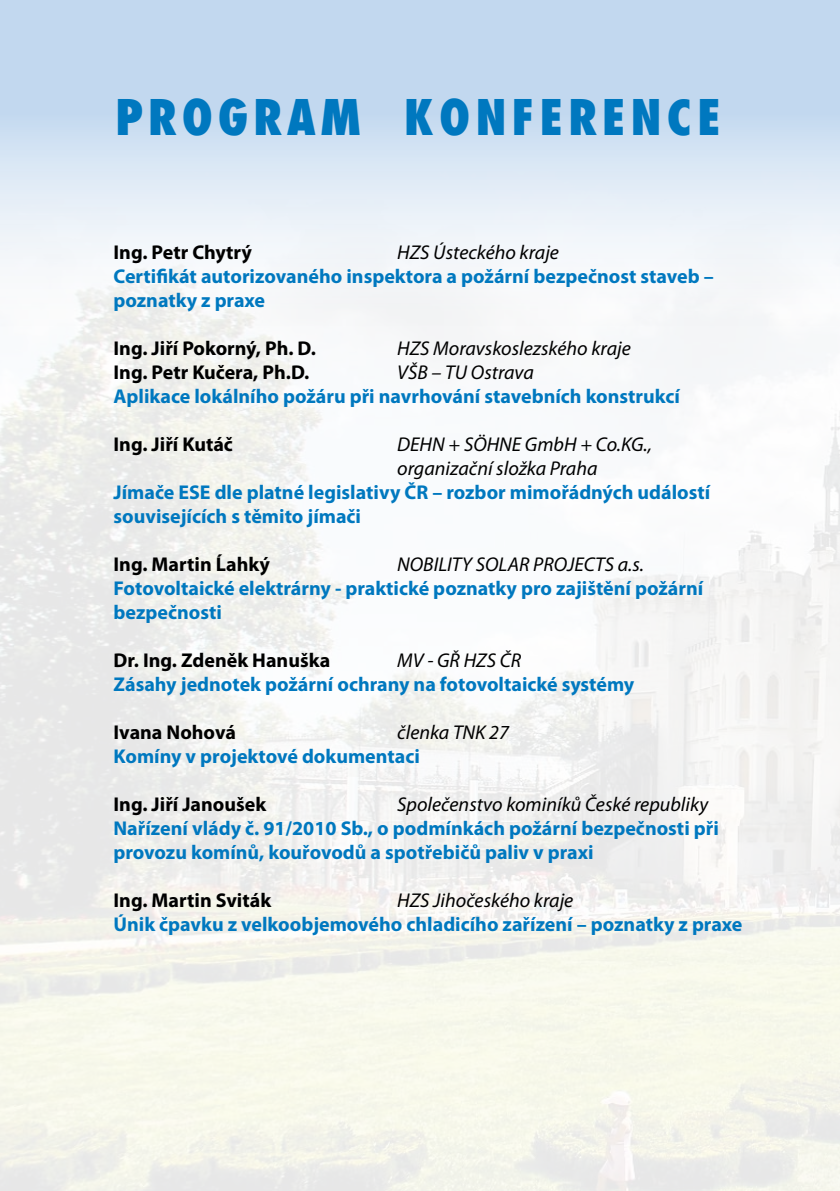
<style>
.page{position:relative;width:840px;height:1191px;background:#fff}
.page>*{position:absolute;margin:0;border:0;box-sizing:border-box;transform-origin:0 0}
.t1{font:48px "Fujiyama Extra Bold CE";letter-spacing:.1em;color:#0078bf}
.t2{font:700 20px/24px "Myriad Pro";color:#0078bf}
.t3{font:italic 20px/24px "Myriad Pro";color:#000}
.t4{font:700 20px "Myriad Pro";color:#000}
</style>
<div class="page">
<div style="left:0;top:0;width:839px;height:342px;background:#c2d8ef"></div>
<img style="left:0;top:140px;width:839px;height:1051px">
<h1 class="t1" style="left:115px;top:85px;width:322px">PROGRAM KON</h1>
<h1 class="t1" style="left:511px;top:85px;width:211px">FERENCE</h1>
<p class="t4" style="left:113px;top:239px;width:140px">Ing. Petr Chytrý</p>
<p class="t3" style="left:397px;top:240px;width:163px">HZS Ústeckého kraje</p>
<p class="t2" style="left:113px;top:263px;width:601px">Certifikát autorizovaného inspektora a požární bezpečnost staveb – poznatky z praxe</p>
<p class="t4" style="left:113px;top:335px;width:204px">Ing. Jiří Pokorný, Ph. D.</p>
<p class="t3" style="left:397px;top:336px;width:235px">HZS Moravskoslezského kraje</p>
<p class="t4" style="left:113px;top:359px;width:197px">Ing. Petr Kučera, Ph.D.</p>
<p class="t3" style="left:397px;top:360px;width:138px">VŠB – TU Ostrava</p>
<p class="t2" style="left:113px;top:383px;width:567px">Aplikace lokálního požáru při navrhování stavebních konstrukcí</p>
<p class="t4" style="left:113px;top:431px;width:121px">Ing. Jiří Kutáč</p>
<p class="t3" style="left:397px;top:432px;width:256px">DEHN + SÖHNE GmbH + Co.KG., organizační složka Praha</p>
<p class="t2" style="left:113px;top:479px;width:598px">Jímače ESE dle platné legislativy ČR – rozbor mimořádných událostí souvisejících s těmito jímači</p>
<p class="t4" style="left:113px;top:551px;width:158px">Ing. Martin Ĺahký</p>
<p class="t3" style="left:397px;top:552px;width:248px">NOBILITY SOLAR PROJECTS a.s.</p>
<p class="t2" style="left:113px;top:575px;width:591px">Fotovoltaické elektrárny - praktické poznatky pro zajištění požární bezpečnosti</p>
<p class="t4" style="left:113px;top:647px;width:218px">Dr. Ing. Zdeněk Hanuška</p>
<p class="t3" style="left:397px;top:648px;width:125px">MV - GŘ HZS ČR</p>
<p class="t2" style="left:113px;top:671px;width:522px">Zásahy jednotek požární ochrany na fotovoltaické systémy</p>
<p class="t4" style="left:113px;top:719px;width:124px">Ivana Nohová</p>
<p class="t3" style="left:397px;top:720px;width:113px">členka TNK 27</p>
<p class="t2" style="left:113px;top:743px;width:308px">Komíny v projektové dokumentaci</p>
<p class="t4" style="left:113px;top:791px;width:154px">Ing. Jiří Janoušek</p>
<p class="t3" style="left:397px;top:792px;width:312px">Společenstvo kominíků České republiky</p>
<p class="t2" style="left:113px;top:815px;width:606px">Nařízení vlády č. 91/2010 Sb., o podmínkách požární bezpečnosti při provozu komínů, kouřovodů a spotřebičů paliv v praxi</p>
<p class="t4" style="left:113px;top:887px;width:159px">Ing. Martin Sviták</p>
<p class="t3" style="left:397px;top:888px;width:177px">HZS Jihočeského kraje</p>
<p class="t2" style="left:113px;top:911px;width:630px">Únik čpavku z velkoobjemového chladicího zařízení – poznatky z praxe</p>
</div>
